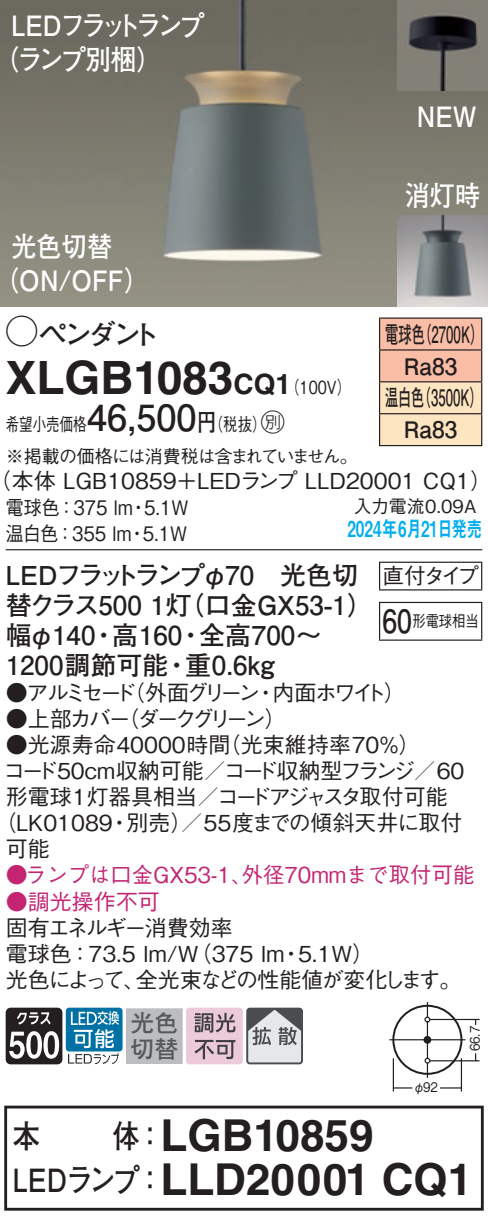
<style>
.page{position:relative;width:488px;height:1219px;background:#fff}
.page>*{position:absolute;margin:0;border:0;box-sizing:border-box;transform-origin:0 0}
.t1{font:700 46px "Helvetica LT Std";color:#231f20}
.t2{font:700 44px/44px "Helvetica LT Std";color:#231f20;text-align:center}
.t3{font:700 32px "Futo Go B101 Pro";color:#231f20;scale:.85 1}
.t4{font:700 28px/34px "Futo Go B101 Pro";color:#fff;scale:.9 1}
.t5{font:700 28px/34px "Futo Go B101 Pro";letter-spacing:-.12em;color:#fff;scale:.9 1}
.t6{font:700 28px "Futo Go B101 Pro";letter-spacing:-.125em;color:#231f20}
.t7{font:700 26px/30px "Futo Go B101 Pro";color:#231f20}
.t8{font:700 24px/26px "Futo Go B101 Pro";color:#57585a}
.t9{font:700 22.8px/32px "Futo Go B101 Pro";color:#231f20;text-align:center;scale:.58 1}
.t10{font:500 22px/26px "Gothic BBB Pro";color:#231f20}
.t11{font:500 22px "Gothic BBB Pro";color:#c42573}
.t12{font:500 22px "Gothic BBB Pro";letter-spacing:-.02em;color:#231f20}
.t13{font:500 22px "Gothic BBB Pro";letter-spacing:-.165em;color:#231f20}
.t14{font:500 22px "Gothic BBB Pro";letter-spacing:-.155em;color:#231f20}
.t15{font:22px "Midashi Go Pro MB31";color:#00aeef;scale:.7 1}
.t16{font:500 20px/26px "Gothic BBB Pro";color:#231f20;scale:.9 1}
.t17{font:500 18px/31.6px "Gothic BBB Pro";letter-spacing:-.025em;color:#231f20;scale:.75 1}
.t18{font:500 18px "Gothic BBB Pro";color:#231f20}
.t19{font:500 16px "Gothic BBB Pro";color:#231f20;scale:.83 1}
.t20{font:500 13.2px "Gothic BBB Pro";color:#231f20;scale:.9 1}
.s1{font-family:"Ford Classification 1";font-weight:400;font-size:32px}
.s2{font-size:28px}
.s3{font-family:"Gothic BBB Pro";font-weight:500;font-size:18px}
.s4{font-family:"Futo Go B101 Pro";font-weight:700;font-size:36px}
.s5{font-family:"Futo Go B101 Pro";font-weight:700;font-size:24px}
.s6{font-family:"Ford Classification 1";font-weight:400;font-size:24px}
.s7{font-family:"Futo Go B101 Pro";font-weight:700;font-size:32px}
.s8{font-family:"Futo Go B101 Pro";font-size:32px}
</style>
<div class="page">
<img style="left:0;top:0;width:488px;height:306px">
<img style="left:397px;top:215px;width:91px;height:91px">
<img style="left:397px;top:0;width:91px;height:91px">
<svg style="left:380px;top:319px;width:101px;height:126px;background:#fbd0b2"></svg>
<hr style="left:379px;top:317px;width:103px;height:2px;background:#231f20">
<hr style="left:379px;top:319px;width:1px;height:30px;background:#231f20">
<hr style="left:481px;top:319px;width:1px;height:30px;background:#231f20">
<hr style="left:379px;top:349px;width:103px;height:2px;background:#231f20">
<hr style="left:379px;top:351px;width:1px;height:30px;background:#231f20">
<hr style="left:481px;top:351px;width:1px;height:30px;background:#231f20">
<hr style="left:379px;top:381px;width:103px;height:2px;background:#231f20">
<hr style="left:379px;top:382px;width:1px;height:31px;background:#231f20">
<hr style="left:481px;top:382px;width:1px;height:31px;background:#231f20">
<hr style="left:379px;top:413px;width:103px;height:1px;background:#231f20">
<hr style="left:379px;top:414px;width:1px;height:31px;background:#231f20">
<hr style="left:481px;top:414px;width:1px;height:31px;background:#231f20">
<hr style="left:379px;top:445px;width:103px;height:1px;background:#231f20">
<hr style="left:6px;top:549px;width:476px;height:1px;background:#231f20">
<svg style="left:379px;top:563px;width:1px;height:26px"></svg>
<hr style="left:379px;top:562px;width:103px;height:1px;background:#231f20">
<svg style="left:481px;top:563px;width:1px;height:26px"></svg>
<hr style="left:379px;top:589px;width:103px;height:2px;background:#231f20">
<hr style="left:379px;top:603px;width:1px;height:37px;background:#231f20">
<hr style="left:379px;top:602px;width:103px;height:1px;background:#231f20">
<hr style="left:481px;top:603px;width:1px;height:37px;background:#231f20">
<hr style="left:379px;top:639px;width:103px;height:2px;background:#231f20">
<div style="left:392px;top:1005px;width:70px;height:70px;border:2px solid #231f20;border-radius:50%"></div>
<hr style="left:389px;top:1039px;width:76px;height:1px;background:#231f20">
<hr style="left:426px;top:1022px;width:2px;height:36px;background:#231f20">
<svg style="left:424px;top:1002px;width:6px;height:20px"></svg>
<svg style="left:424px;top:1058px;width:6px;height:20px"></svg>
<div style="left:423px;top:1036px;width:8px;height:8px;background:#231f20;border-radius:50%"></div>
<hr style="left:429px;top:1019px;width:50px;height:1px;background:#231f20">
<hr style="left:429px;top:1060px;width:50px;height:1px;background:#231f20">
<hr style="left:460px;top:1058px;width:2px;height:33px;background:#231f20">
<hr style="left:392px;top:1058px;width:2px;height:33px;background:#231f20">
<svg style="left:394px;top:1087px;width:18px;height:2px"></svg>
<hr style="left:440px;top:1087px;width:21px;height:2px;background:#231f20">
<svg style="left:6px;top:1008px;width:56px;height:56px"></svg>
<div style="left:66px;top:1008px;width:56px;height:43px;background:#0071a5;border-radius:3px"></div>
<svg style="left:68px;top:1011px;width:51px;height:53px"></svg>
<div style="left:127px;top:1009px;width:55px;height:54px;background:#bcbdc0"></div>
<div style="left:126px;top:1008px;width:57px;height:56px;border:1px solid #bcbdc0"></div>
<svg style="left:186px;top:1008px;width:114px;height:56px;background:#c2b4bb"></svg>
<div style="left:246px;top:1008px;width:57px;height:56px;border:2px solid #4b4c4d;border-radius:3px"></div>
<div style="left:4px;top:1106px;width:479px;height:105px;border:3px solid #231f20"></div>
<p class="t5" style="left:-7px;top:5px;width:237px;text-indent:18px">LEDフラットランプ（ランプ別梱）</p>
<p class="t4" style="left:-7px;top:226px;width:175px;text-indent:18px">光色切替（ON/OFF）</p>
<p class="t4" style="left:416px;top:95px;width:68px">NEW</p>
<p class="t4" style="left:404px;top:175px;width:86px">消灯時</p>
<p class="t6" style="left:6px;top:312px;width:156px"><span class="s1">A</span>ペンダント</p>
<h1 class="t1" style="left:6px;top:349px;width:347px">XLGB1083<span class="s2">CQ1</span><span class="s3">（100V）</span></h1>
<p class="t17" style="left:6px;top:406px;width:471px">希望小売価格<span class="s4">46,500</span><span class="s5">円</span>（税抜）<span class="s6">C<br></span>※掲載の価格には消費税は含まれていません。</p>
<p class="t10" style="left:-10px;top:465px;width:503px">（本体 LGB10859＋LEDランプ LLD20001 CQ1）</p>
<p class="t16" style="left:6px;top:492px;width:204px">電球色：375 lm・5.1W温白色：355 lm・5.1W</p>
<p class="t9" style="left:385px;top:315px;width:171px">電球色（2700K）<br>Ra83<br>温白色（3500K）<br>Ra83</p>
<p class="t18" style="left:353px;top:492px;width:124px">入力電流0.09A</p>
<p class="t15" style="left:347px;top:511px;width:194px">2024年6月21日発売</p>
<p class="t7" style="left:6px;top:556px;width:369px">LEDフラットランプφ70　光色切替クラス500 1灯（口金GX53-1）幅φ140・高160・全高700～<br>1200調節可能・重0.6kg</p>
<p class="t13" style="left:6px;top:675px;width:401px">●アルミセード（外面グリーン・内面ホワイト）</p>
<p class="t14" style="left:6px;top:701px;width:282px">●上部カバー（ダークグリーン）</p>
<p class="t10" style="left:6px;top:729px;width:416px">●光源寿命40000時間（光束維持率70％）</p>
<p class="t12" style="left:3px;top:753px;width:462px">コード50cm収納可能／コード収納型フランジ／60</p>
<p class="t10" style="left:6px;top:781px;width:443px">形電球1灯器具相当／コードアジャスタ取付可能</p>
<p class="t10" style="left:-6px;top:807px;width:470px">（LK01089・別売）／55度までの傾斜天井に取付</p>
<p class="t10" style="left:6px;top:833px;width:45px">可能</p>
<p class="t11" style="left:6px;top:884px;width:155px">●調光操作不可</p>
<p class="t10" style="left:6px;top:912px;width:457px">固有エネルギー消費効率<br>電球色：73.5 lm/W（375 lm・5.1W）<br>光色によって、全光束などの性能値が変化します。</p>
<p class="t10" style="left:382px;top:560px;width:98px">直付タイプ</p>
<p class="t19" style="left:382px;top:608px;width:118px"><span class="s7">60</span>形電球相当</p>
<p class="t11" style="left:6px;top:857px;width:470px">●ランプは口金GX53-1、外径70mmまで取付可能</p>
<p class="t8" style="left:130px;top:1007px;width:49px">光色切替</p>
<p class="t20" style="left:413px;top:1076px;width:29px">φ92</p>
<p class="t20" style="left:464px;top:1051px;width:30px;rotate:-90deg">66.7</p>
<h2 class="t2" style="left:13px;top:1112px;width:461px"><span class="s8">体：</span>LGB10859<br><span class="s8">LEDランプ：</span>LLD20001 CQ1</h2>
<h3 class="t3" style="left:13px;top:1111px;width:34px">本</h3>
</div>
